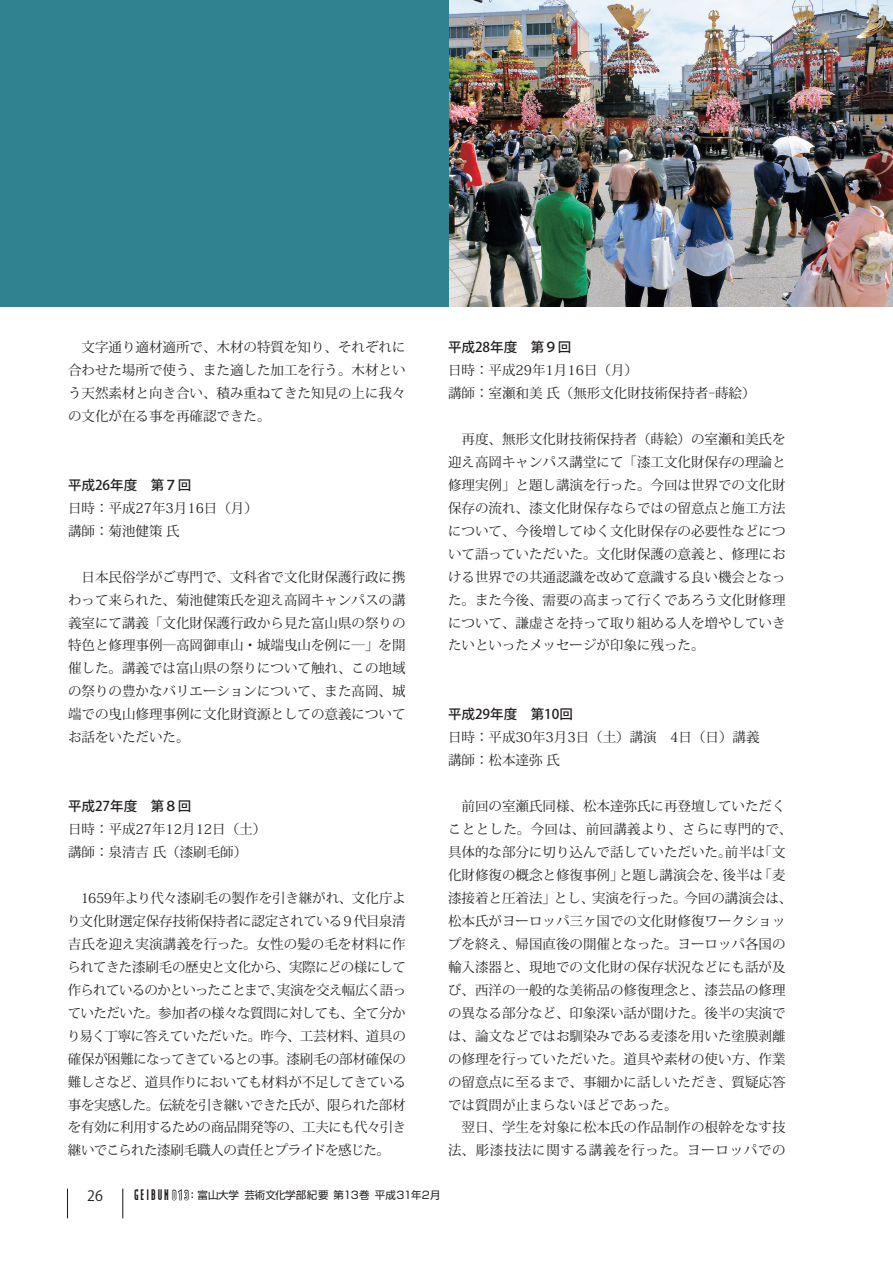
<style>
.page{position:relative;width:893px;height:1263px;background:#fff}
.page>*{position:absolute;margin:0;border:0;box-sizing:border-box;transform-origin:0 0}
.t1{font:14.25px "Koz Go Std";color:#231f20}
.t2{font:13.5px/23px "Koz Min Std";color:#231f20}
.t3{font:500 13.5px "Koz Go Std";color:#231f20}
.t4{font:10.5px "Shin Go Pro";color:#231f20}
.s1{font-family:"Modula R Black";font-size:18px}
.s2{font-family:"Modula R Black";font-size:15.9px;color:#fff}
</style>
<div class="page">
<img style="left:448px;top:0;width:445px;height:306px">
<div style="left:0;top:0;width:448px;height:306px;background:#318290"></div>
<hr style="left:67px;top:1188px;width:1px;height:30px;background:#231f20">
<hr style="left:122px;top:1188px;width:1px;height:30px;background:#231f20">
<svg style="left:171px;top:1189px;width:18px;height:12px"></svg>
<p class="t2" style="left:68px;top:336px;width:339px;text-align:justify">　文字通り適材適所で、木材の特質を知り、それぞれに合わせた場所で使う、また適した加工を行う。木材という天然素材と向き合い、積み重ねてきた知見の上に我々の文化が在る事を再確認できた。</p>
<p class="t3" style="left:68px;top:476px;width:125px">平成26年度　第７回</p>
<p class="t2" style="left:68px;top:496px;width:191px">日時：平成27年3月16日（月）講師：菊池健策氏</p>
<p class="t2" style="left:68px;top:565px;width:339px;text-align:justify">　日本民俗学がご専門で、文科省で文化財保護行政に携わって来られた、菊池健策氏を迎え高岡キャンパスの講義室にて講義「文化財保護行政から見た富山県の祭りの特色と修理事例―高岡御車山・城端曳山を例に―」を開催した。講義では富山県の祭りについて触れ、この地域の祭りの豊かなバリエーションについて、また高岡、城端での曳山修理事例に文化財資源としての意義についてお話をいただいた。</p>
<p class="t3" style="left:68px;top:798px;width:125px">平成27年度　第８回</p>
<p class="t2" style="left:68px;top:818px;width:200px">日時：平成27年12月12日（土）講師：泉清吉氏（漆刷毛師）</p>
<p class="t2" style="left:67px;top:887px;width:341px;text-align:justify">　1659年より代々漆刷毛の製作を引き継がれ、文化庁より文化財選定保存技術保持者に認定されている９代目泉清吉氏を迎え実演講義を行った。女性の髪の毛を材料に作られてきた漆刷毛の歴史と文化から、実際にどの様にして作られているのかといったことまで、実演を交え幅広く語っていただいた。参加者の様々な質問に対しても、全て分かり易く丁寧に答えていただいた。昨今、工芸材料、道具の確保が困難になってきているとの事。漆刷毛の部材確保の難しさなど、道具作りにおいても材料が不足してきている事を実感した。伝統を引き継いできた氏が、限られた部材を有効に利用するための商品開発等の、工夫にも代々引き継いでこられた漆刷毛職人の責任とプライドを感じた。</p>
<p class="t3" style="left:448px;top:339px;width:125px">平成28年度　第９回</p>
<p class="t2" style="left:448px;top:359px;width:309px">日時：平成29年1月16日（月）<br>講師：室瀬和美氏（無形文化財技術保持者-蒔絵）</p>
<p class="t2" style="left:448px;top:428px;width:339px;text-align:justify">　再度、無形文化財技術保持者（蒔絵）の室瀬和美氏を迎え高岡キャンパス講堂にて「漆工文化財保存の理論と修理実例」と題し講演を行った。今回は世界での文化財保存の流れ、漆文化財保存ならではの留意点と施工方法について、今後増してゆく文化財保存の必要性などについて語っていただいた。文化財保護の意義と、修理における世界での共通認識を改めて意識する良い機会となった。また今後、需要の高まって行くであろう文化財修理について、謙虚さを持って取り組める人を増やしていきたいといったメッセージが印象に残った。</p>
<p class="t3" style="left:448px;top:706px;width:126px">平成29年度　第10回</p>
<p class="t2" style="left:448px;top:726px;width:313px">日時：平成30年3月3日（土）講演　4日（日）講義講師：松本達弥氏</p>
<p class="t2" style="left:448px;top:795px;width:346px">　前回の室瀬氏同様、松本達弥氏に再登壇していただくこととした。今回は、前回講義より、さらに専門的で、具体的な部分に切り込んで話していただいた。前半は「文化財修復の概念と修復事例」と題し講演会を、後半は「麦漆接着と圧着法」とし、実演を行った。今回の講演会は、松本氏がヨーロッパ三ヶ国での文化財修復ワークショップを終え、帰国直後の開催となった。ヨーロッパ各国の輸入漆器と、現地での文化財の保存状況などにも話が及び、西洋の一般的な美術品の修復理念と、漆芸品の修理の異なる部分など、印象深い話が聞けた。後半の実演では、論文などではお馴染みである麦漆を用いた塗膜剥離の修理を行っていただいた。道具や素材の使い方、作業の留意点に至るまで、事細かに話しいただき、質疑応答では質問が止まらないほどであった。<br>　翌日、学生を対象に松本氏の作品制作の根幹をなす技法、彫漆技法に関する講義を行った。ヨーロッパでの</p>
<p class="t1" style="left:87px;top:1187px;width:17px">26</p>
<p class="t4" style="left:134px;top:1186px;width:308px"><span class="s1">GEIBUN</span> <span class="s2">013</span> <span class="s1">:</span> 富山大学 芸術文化学部紀要　第13巻 平成31年2月</p>
</div>
